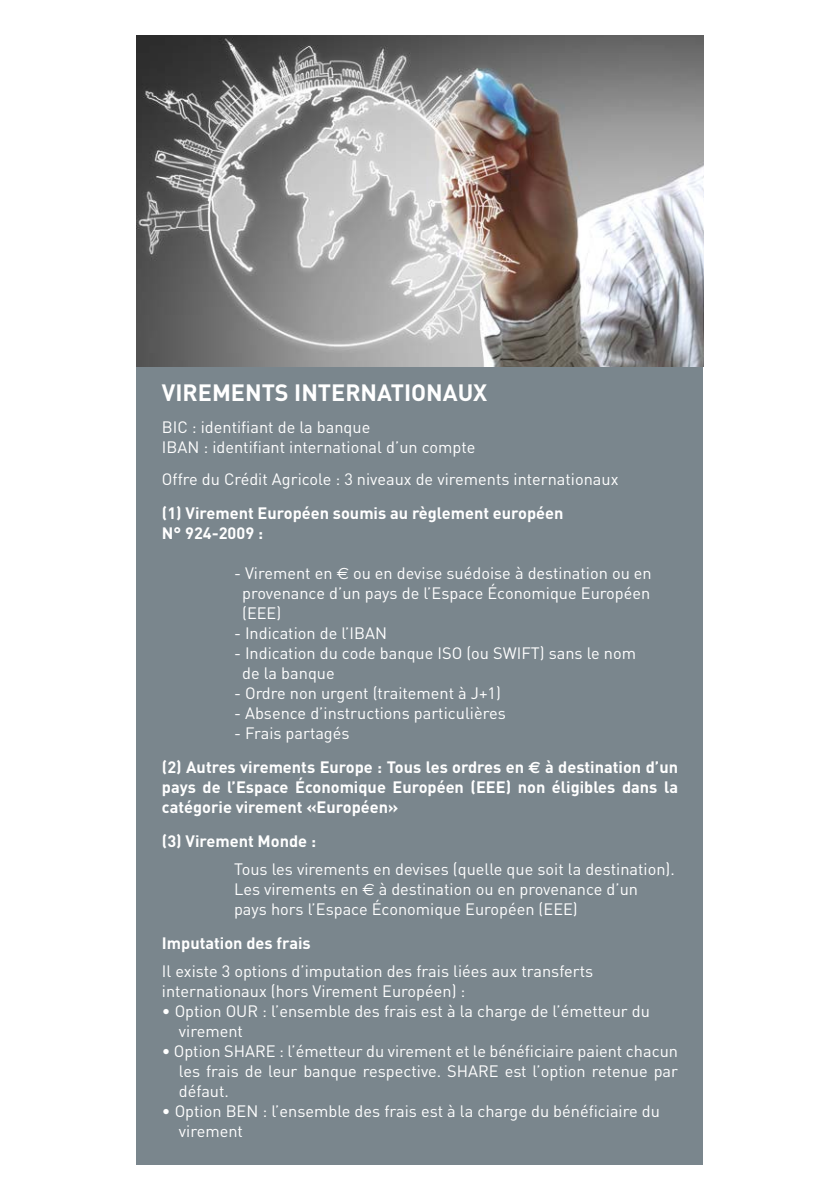
<style>
.page{position:relative;width:840px;height:1191px;background:#fff}
.page>*{position:absolute;margin:0;border:0;box-sizing:border-box;transform-origin:0 0}
.t1{font:700 23.4px "DIN";color:#fff}
.t2{font:16.4px/20px "DIN";color:#fff}
.t3{font:700 16.4px/20px "DIN";color:#fff}
.s1{font-family:"Euro Sans"}
.s2{font-weight:400}
</style>
<div class="page">
<div style="left:136px;top:362px;width:567px;height:802px;background:#7a868d"></div>
<svg style="left:136px;top:35px;width:567px;height:332px"></svg>
<h1 class="t1" style="left:162px;top:377px;width:327px">VIREMENTS INTERNATIONAUX</h1>
<p class="t2" style="left:162px;top:416px;width:315px">BIC : identifiant de la banque<br>IBAN : identifiant international d’un compte</p>
<p class="t2" style="left:162px;top:468px;width:458px">Offre du Crédit Agricole : 3 niveaux de virements internationaux</p>
<p class="t3" style="left:162px;top:502px;width:403px">(1) Virement Européen soumis au règlement européen<br>N° 924-2009 :</p>
<p class="t2" style="left:242px;top:562px;width:411px;text-align:justify;text-indent:-8px">- Virement en <span class="s1">€</span> ou en devise suédoise à destination ou en provenance d’un pays de l’Espace Économique Européen (EEE)</p>
<p class="t2" style="left:234px;top:622px;width:154px">- Indication de l’IBAN</p>
<p class="t2" style="left:242px;top:642px;width:395px;text-indent:-8px">- Indication du code banque ISO (ou SWIFT) sans le nom de la banque</p>
<p class="t2" style="left:234px;top:682px;width:268px">- Ordre non urgent (traitement à J+1)</p>
<p class="t2" style="left:234px;top:702px;width:273px">- Absence d’instructions particulières</p>
<p class="t3" style="left:162px;top:715px;width:517px;line-height:34px;text-indent:72px"><span class="s2">- Frais partagés<br></span>(2) Autres virements Europe : Tous les ordres en <span class="s1">€</span> à destination d’un</p>
<p class="t3" style="left:162px;top:776px;width:517px">pays de l’Espace Économique Européen (EEE) non éligibles dans la catégorie virement «Européen»</p>
<p class="t3" style="left:162px;top:830px;width:155px">(3) Virement Monde :</p>
<p class="t2" style="left:234px;top:858px;width:442px">Tous les virements en devises (quelle que soit la destination).<br>Les virements en <span class="s1">€</span> à destination ou en provenance d’un pays hors l’Espace Économique Européen (EEE)</p>
<p class="t3" style="left:162px;top:932px;width:150px">Imputation des frais</p>
<p class="t2" style="left:162px;top:960px;width:432px">Il existe 3 options d’imputation des frais liées aux transferts internationaux (hors Virement Européen) :</p>
<p class="t2" style="left:179px;top:1000px;width:472px;text-indent:-17px">• Option OUR : l’ensemble des frais est à la charge de l’émetteur du virement</p>
<p class="t2" style="left:179px;top:1040px;width:500px;text-align:justify;text-indent:-17px">• Option SHARE : l’émetteur du virement et le bénéficiaire paient chacun les frais de leur banque respective. SHARE est l’option retenue par défaut.</p>
<p class="t2" style="left:179px;top:1100px;width:482px;text-indent:-17px">• Option BEN : l’ensemble des frais est à la charge du bénéficiaire du virement</p>
</div>
